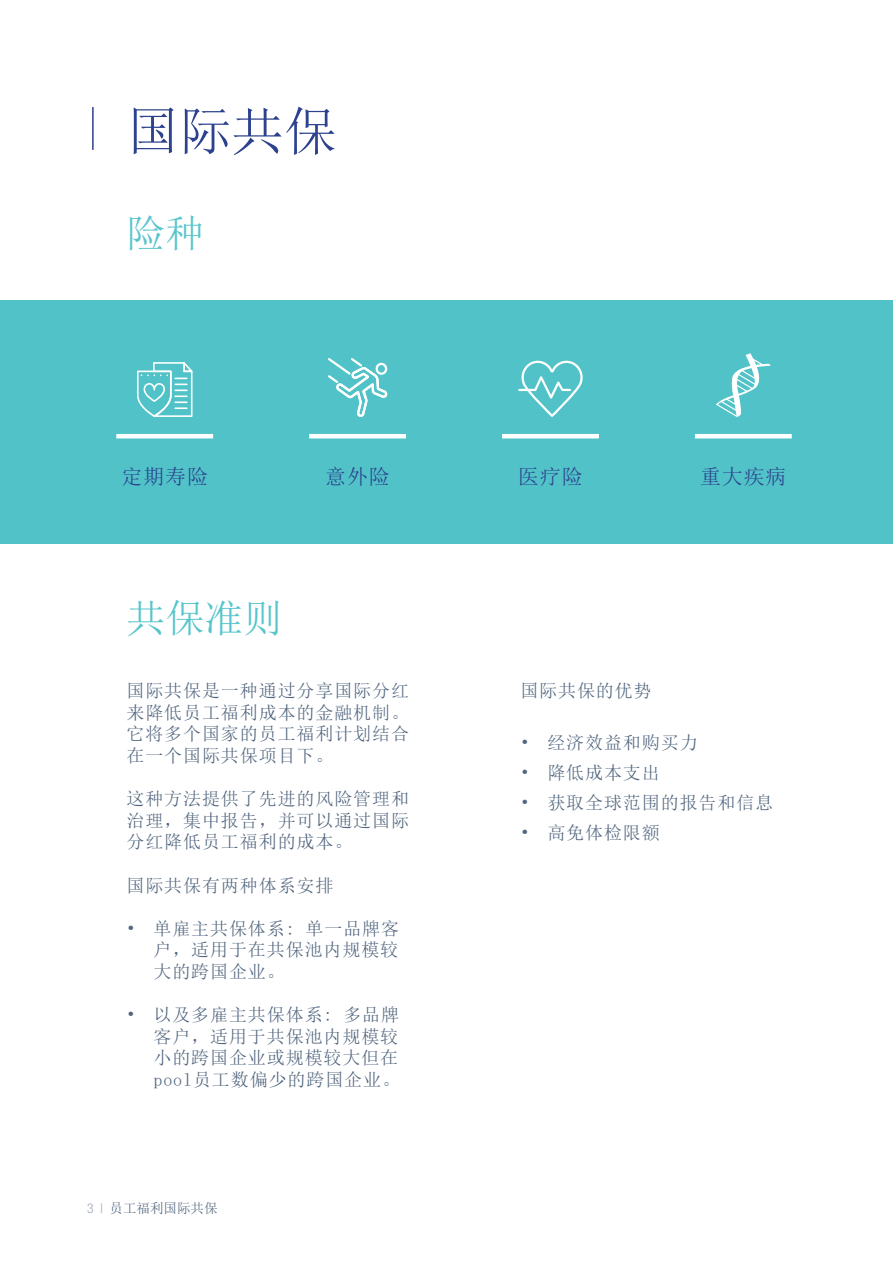
<style>
.page{position:relative;width:893px;height:1263px;background:#fff}
.page>*{position:absolute;margin:0;border:0;box-sizing:border-box;transform-origin:0 0}
.t1{font:52.5px "Sim Sun";color:#2c428e}
.t2{font:39px "Sim Sun";color:#56c5cb}
.t3{font:21px "Sim Sun";letter-spacing:.04em;color:#2c428e}
.t4{font:18px/21.6px "Sim Sun";letter-spacing:.05em;color:#51657e;text-align:justify}
.t5{font:13.5px "Sim Sun";color:#51657e}
.s1{font-family:"Helvetica Neue LT Pro";font-weight:300;font-stretch:condensed;color:#99a5b9}
</style>
<div class="page">
<div style="left:0;top:300px;width:893px;height:243px;background:#51c3c8"></div>
<hr style="left:119px;top:434px;width:92px;height:4px;background:#fff">
<svg style="left:137px;top:362px;width:56px;height:55px"></svg>
<hr style="left:92px;top:107px;width:2px;height:43px;background:#2c428e">
<hr style="left:311px;top:434px;width:93px;height:4px;background:#fff">
<svg style="left:326px;top:358px;width:64px;height:81px"></svg>
<hr style="left:504px;top:434px;width:93px;height:4px;background:#fff">
<svg style="left:518px;top:360px;width:65px;height:57px"></svg>
<hr style="left:697px;top:434px;width:92px;height:4px;background:#fff">
<svg style="left:716px;top:353px;width:55px;height:64px"></svg>
<p class="t1" style="left:126px;top:105px;width:211px">国际共保</p>
<p class="t2" style="left:126px;top:213px;width:79px">险种</p>
<p class="t3" style="left:121px;top:466px;width:88px">定期寿险</p>
<p class="t3" style="left:700px;top:466px;width:88px">重大疾病</p>
<p class="t3" style="left:325px;top:466px;width:66px">意外险</p>
<p class="t3" style="left:518px;top:466px;width:66px">医疗险</p>
<p class="t2" style="left:126px;top:599px;width:157px">共保准则</p>
<p class="t4" style="left:126px;top:680px;width:284px">国际共保是一种通过分享国际分红来降低员工福利成本的金融机制。它将多个国家的员工福利计划结合在一个国际共保项目下。</p>
<p class="t4" style="left:126px;top:788px;width:284px">这种方法提供了先进的风险管理和治理，集中报告，并可以通过国际分红降低员工福利的成本。</p>
<p class="t4" style="left:126px;top:874px;width:209px">国际共保有两种体系安排</p>
<p class="t4" style="left:153px;top:917px;width:247px;text-indent:-27px">• 单雇主共保体系: 单一品牌客户，适用于在共保池内规模较大的跨国企业。</p>
<p class="t4" style="left:153px;top:1004px;width:248px;text-indent:-27px">• 以及多雇主共保体系: 多品牌客户，适用于共保池内规模较小的跨国企业或规模较大但在pool员工数偏少的跨国企业。</p>
<p class="t5" style="left:87px;top:1201px;width:132px"><span class="s1">3 |</span> 员工福利国际共保</p>
<p class="t4" style="left:520px;top:680px;width:133px">国际共保的优势</p>
<p class="t4" style="left:520px;top:732px;width:179px">• 经济效益和购买力</p>
<p class="t4" style="left:520px;top:762px;width:141px">• 降低成本支出</p>
<p class="t4" style="left:520px;top:792px;width:254px">• 获取全球范围的报告和信息</p>
<p class="t4" style="left:520px;top:822px;width:141px">• 高免体检限额</p>
</div>
